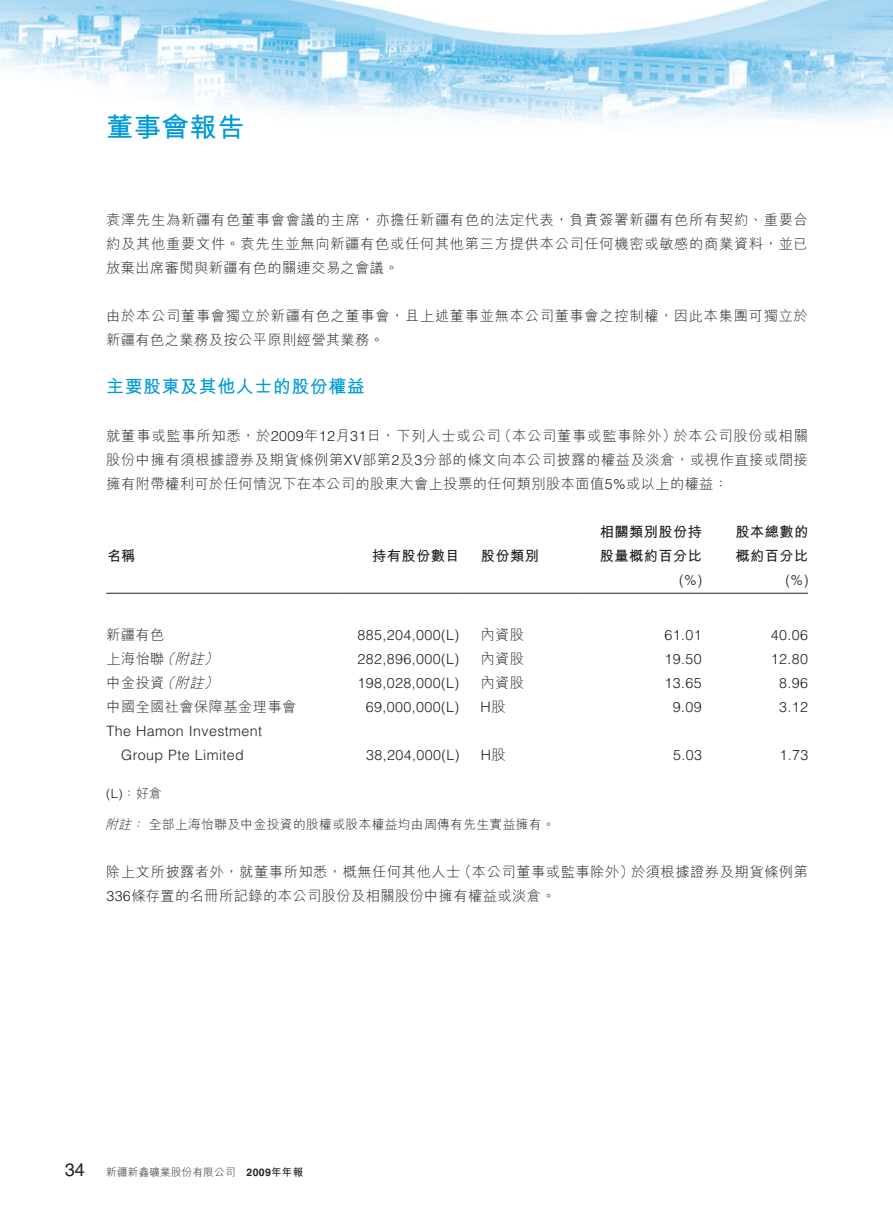
<style>
.page{position:relative;width:893px;height:1212px;background:#fff}
.page>*{position:absolute;margin:0;border:0;box-sizing:border-box;transform-origin:0 0}
.t1{font:700 27px "M Hei HK";letter-spacing:.03em;color:#009ad9}
.t2{font:700 18px "M Hei HK";letter-spacing:.03em;color:#009ad9}
.t3{font:300 14.25px/24px "M Hei HK";letter-spacing:.03em;color:#231f20;text-align:justify}
.t4{font:300 14.25px/24px "Helvetica LT Std";letter-spacing:.03em;color:#231f20;text-align:center}
.t5{font:300 14.25px/24px "M Hei HK";letter-spacing:.05em;color:#231f20}
.t6{font:700 14.25px/24px "M Hei HK";letter-spacing:.03em;color:#231f20}
.t7{font:300 12.75px "M Hei HK";letter-spacing:.03em;color:#231f20}
.t8{font:300 12.75px "Helvetica LT Std";color:#231f20}
.t9{font:300 10.5px "M Hei HK";letter-spacing:.03em;color:#231f20}
.s1{font-family:"Helvetica LT Std"}
.s2{font-style:italic}
.s3{font-family:"M Hei HK"}
.s4{font-family:"Helvetica LT Std";font-weight:400;font-size:18px}
.s5{font-family:"Helvetica LT Std";font-weight:700}
.s6{font-weight:700}
</style>
<div class="page">
<img style="left:0;top:0;width:893px;height:124px">
<hr style="left:106px;top:593px;width:234px;height:1px;background:#231f20">
<hr style="left:340px;top:593px;width:119px;height:1px;background:#231f20">
<hr style="left:459px;top:593px;width:124px;height:1px;background:#231f20">
<hr style="left:583px;top:593px;width:127px;height:1px;background:#231f20">
<hr style="left:710px;top:593px;width:98px;height:1px;background:#231f20">
<h1 class="t1" style="left:106px;top:107px;width:140px">董事會報告</h1>
<p class="t3" style="left:106px;top:208px;width:703px">袁澤先生為新疆有色董事會會議的主席，亦擔任新疆有色的法定代表，負責簽署新疆有色所有契約、重要合約及其他重要文件。袁先生並無向新疆有色或任何其他第三方提供本公司任何機密或敏感的商業資料，並已放棄出席審閱與新疆有色的關連交易之會議。</p>
<p class="t5" style="left:106px;top:304px;width:703px">由於本公司董事會獨立於新疆有色之董事會，且上述董事並無本公司董事會之控制權，因此本集團可獨立於新疆有色之業務及按公平原則經營其業務。</p>
<p class="t2" style="left:106px;top:374px;width:260px">主要股東及其他人士的股份權益</p>
<p class="t3" style="left:106px;top:424px;width:703px">就董事或監事所知悉，於<span class="s1">2009</span>年<span class="s1">12</span>月<span class="s1">31</span>日，下列人士或公司（本公司董事或監事除外）於本公司股份或相關股份中擁有須根據證券及期貨條例第<span class="s1">XV</span>部第<span class="s1">2</span>及<span class="s1">3</span>分部的條文向本公司披露的權益及淡倉，或視作直接或間接擁有附帶權利可於任何情況下在本公司的股東大會上投票的任何類別股本面值<span class="s1">5%</span>或以上的權益：</p>
<p class="t6" style="left:107px;top:543px;width:30px">名稱</p>
<p class="t6" style="left:372px;top:543px;width:89px">持有股份數目</p>
<p class="t6" style="left:481px;top:543px;width:60px">股份類別</p>
<p class="t6" style="left:600px;top:519px;width:104px">相關類別股份持股量概約百分比</p>
<p class="t6" style="left:735px;top:519px;width:74px">股本總數的概約百分比</p>
<p class="t4" style="left:679px;top:568px;width:24px">(%)</p>
<p class="t4" style="left:785px;top:568px;width:24px">(%)</p>
<p class="t3" style="left:106px;top:622px;width:60px">新疆有色</p>
<p class="t4" style="left:357px;top:623px;width:103px">885,204,000(L)</p>
<p class="t3" style="left:481px;top:622px;width:45px">內資股</p>
<p class="t4" style="left:664px;top:623px;width:39px">61.01</p>
<p class="t4" style="left:771px;top:623px;width:39px">40.06</p>
<p class="t3" style="left:106px;top:646px;width:118px">上海怡聯<span class="s2">（附註）</span></p>
<p class="t4" style="left:357px;top:647px;width:103px">282,896,000(L)</p>
<p class="t3" style="left:481px;top:646px;width:45px">內資股</p>
<p class="t4" style="left:664px;top:647px;width:39px">19.50</p>
<p class="t4" style="left:771px;top:647px;width:39px">12.80</p>
<p class="t3" style="left:106px;top:670px;width:118px">中金投資<span class="s2">（附註）</span></p>
<p class="t4" style="left:357px;top:671px;width:103px">198,028,000(L)</p>
<p class="t3" style="left:481px;top:670px;width:45px">內資股</p>
<p class="t4" style="left:664px;top:671px;width:39px">13.65</p>
<p class="t4" style="left:779px;top:671px;width:30px">8.96</p>
<p class="t3" style="left:106px;top:694px;width:192px">中國全國社會保障基金理事會</p>
<p class="t4" style="left:366px;top:695px;width:95px">69,000,000(L)</p>
<p class="t4" style="left:481px;top:695px;width:26px">H<span class="s3">股</span></p>
<p class="t4" style="left:673px;top:695px;width:30px">9.09</p>
<p class="t4" style="left:779px;top:695px;width:30px">3.12</p>
<p class="t4" style="left:106px;top:719px;width:157px">The Hamon Investment<br>Group Pte Limited</p>
<p class="t4" style="left:366px;top:743px;width:95px">38,204,000(L)</p>
<p class="t4" style="left:481px;top:743px;width:26px">H<span class="s3">股</span></p>
<p class="t4" style="left:673px;top:743px;width:30px">5.03</p>
<p class="t4" style="left:779px;top:743px;width:30px">1.73</p>
<p class="t8" style="left:106px;top:785px;width:57px">(L)<span class="s3">：好倉</span></p>
<p class="t7" style="left:105px;top:816px;width:451px"><span class="s2">附註：</span>全部上海怡聯及中金投資的股權或股本權益均由周傳有先生實益擁有。</p>
<p class="t3" style="left:106px;top:859px;width:703px">除上文所披露者外，就董事所知悉，概無任何其他人士（本公司董事或監事除外）於須根據證券及期貨條例第<br><span class="s1">336</span>條存置的名冊所記錄的本公司股份及相關股份中擁有權益或淡倉。</p>
<p class="t9" style="left:65px;top:1165px;width:240px"><span class="s4">34</span> 新疆新鑫礦業股份有限公司 <span class="s5">2009</span><span class="s6">年年報</span></p>
</div>
